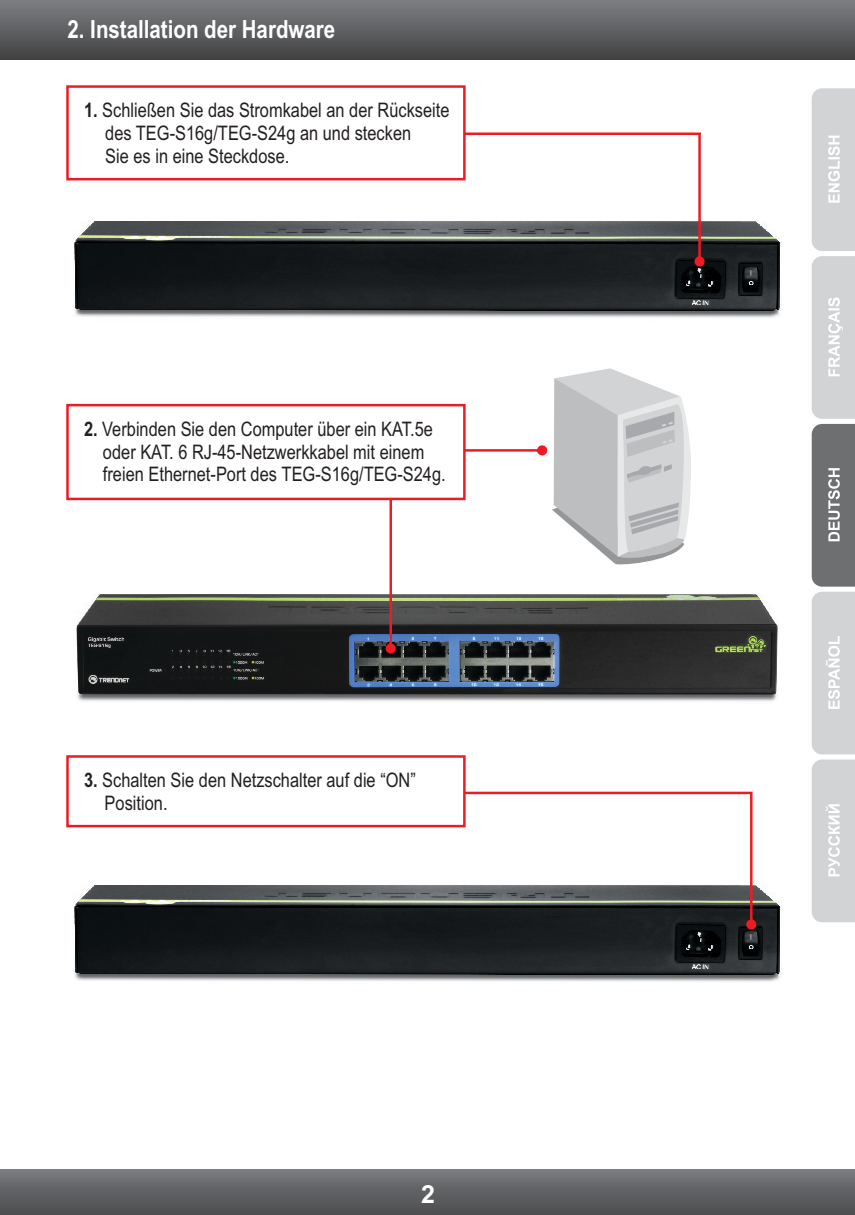
<style>
.page{position:relative;width:855px;height:1215px;background:#fff}
.page>*{position:absolute;margin:0;border:0;box-sizing:border-box;transform-origin:0 0}
.t1{font:700 25px "Arial Narrow";color:#fff}
.t2{font:700 25px "Arial";color:#fff}
.t3{font:20px/22.8px "Arial Narrow";color:#231f20}
.s1{font-weight:700}
</style>
<div class="page">
<img style="left:77px;top:595px;width:701px;height:107px">
<img style="left:74px;top:221px;width:708px;height:97px">
<img style="left:73px;top:885px;width:707px;height:97px">
<svg style="left:416px;top:792px;width:340px;height:138px"></svg>
<svg style="left:812px;top:88px;width:43px;height:666px;background:#bdbfc0"></svg>
<svg style="left:812px;top:760px;width:43px;height:162px;background:#d3d5d6"></svg>
<div style="left:0;top:0;width:855px;height:59px;background:linear-gradient(to bottom,#7d7f82,#434244)"></div>
<div style="left:0;top:1170px;width:855px;height:45px;background:linear-gradient(to bottom,#77797c,#4b4c4e)"></div>
<svg style="left:66px;top:755px;width:401px;height:74px"></svg>
<svg style="left:66px;top:85px;width:639px;height:182px"></svg>
<svg style="left:66px;top:368px;width:625px;height:285px"></svg>
<p class="t1" style="left:68px;top:20px;width:269px">2. Installation der Hardware</p>
<p class="t3" style="left:105px;top:101px;width:346px;text-indent:-21px"><span class="s1">1.</span> Schließen Sie das Stromkabel an der Rückseite des TEG-S16g/TEG-S24g an und stecken<br>Sie es in eine Steckdose.</p>
<p class="t3" style="left:103px;top:420px;width:344px;text-indent:-19px"><span class="s1">2.</span> Verbinden Sie den Computer über ein KAT.5e oder KAT. 6 RJ-45-Netzwerkkabel mit einem freien Ethernet-Port des TEG-S16g/TEG-S24g.</p>
<p class="t3" style="left:105px;top:771px;width:313px;text-indent:-21px"><span class="s1">3.</span> Schalten Sie den Netzschalter auf die “ON”<br>Position.</p>
<p class="t2" style="left:421px;top:1185px;width:15px">2</p>
</div>
